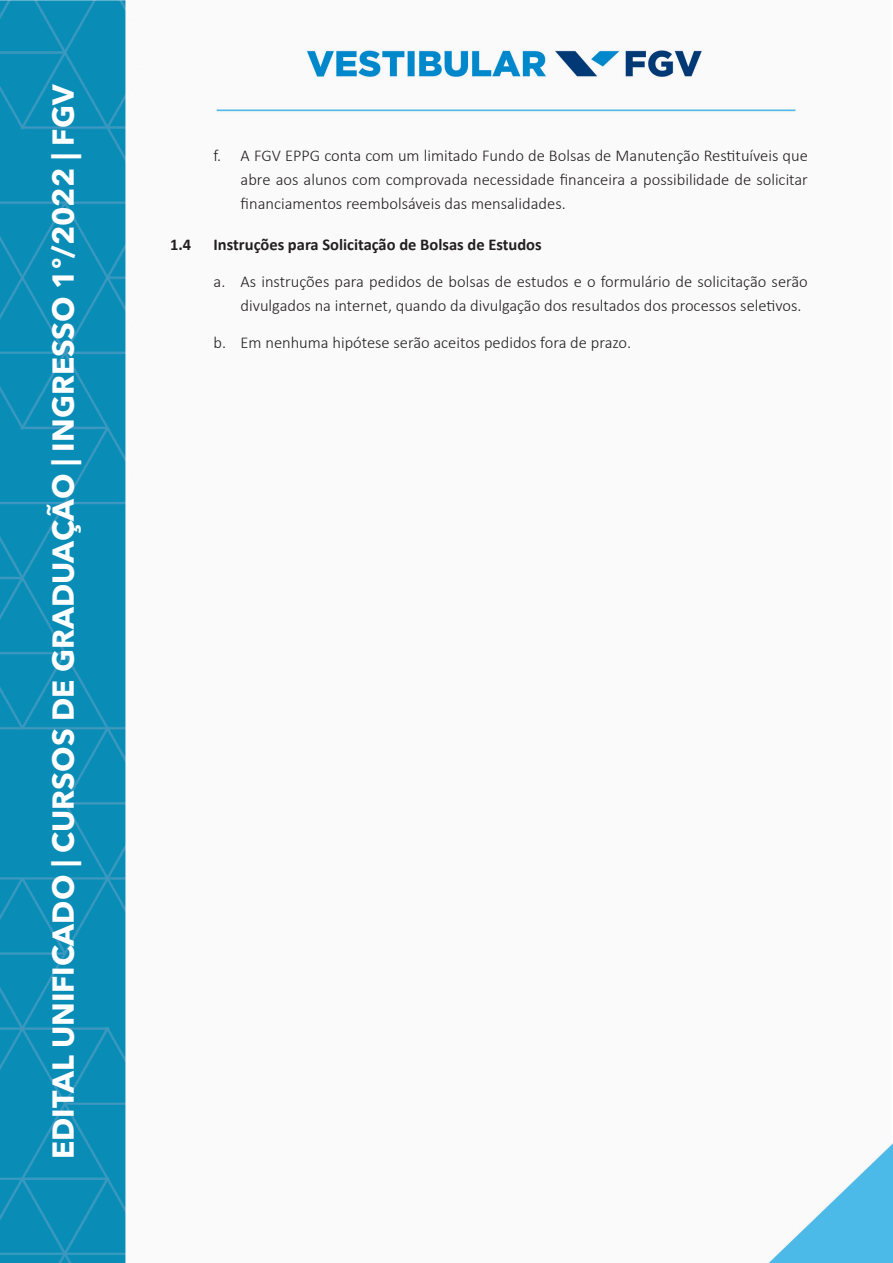
<style>
.page{position:relative;width:893px;height:1263px;background:#fff}
.page>*{position:absolute;margin:0;border:0;box-sizing:border-box;transform-origin:0 0}
.t1{font:700 30px "Avenir Next LT Pro";color:#fff}
.t2{font:300 16.5px/24px "Calibri";color:#231f20;text-align:justify}
.t3{font:700 16.5px "Calibri";color:#231f20}
</style>
<div class="page">
<img style="left:0;top:0;width:893px;height:1262px">
<h1 class="t1" style="left:45px;top:1159px;width:1077px;rotate:-90deg">EDITAL UNIFICADO | CURSOS DE GRADUAÇÃO | INGRESSO 1º/2022 | FGV</h1>
<p class="t2" style="left:241px;top:144px;width:569px;text-indent:-27px">f. A FGV EPPG conta com um limitado Fundo de Bolsas de Manutenção Restituíveis que abre aos alunos com comprovada necessidade financeira a possibilidade de solicitar financiamentos reembolsáveis das mensalidades.</p>
<p class="t3" style="left:170px;top:235px;width:23px">1.4</p>
<p class="t3" style="left:214px;top:235px;width:330px">Instruções para Solicitação de Bolsas de Estudos</p>
<p class="t2" style="left:241px;top:269px;width:569px;text-indent:-27px">a. As instruções para pedidos de bolsas de estudos e o formulário de solicitação serão divulgados na internet, quando da divulgação dos resultados dos processos seletivos.</p>
<p class="t2" style="left:214px;top:330px;width:419px">b. Em nenhuma hipótese serão aceitos pedidos fora de prazo.</p>
</div>
